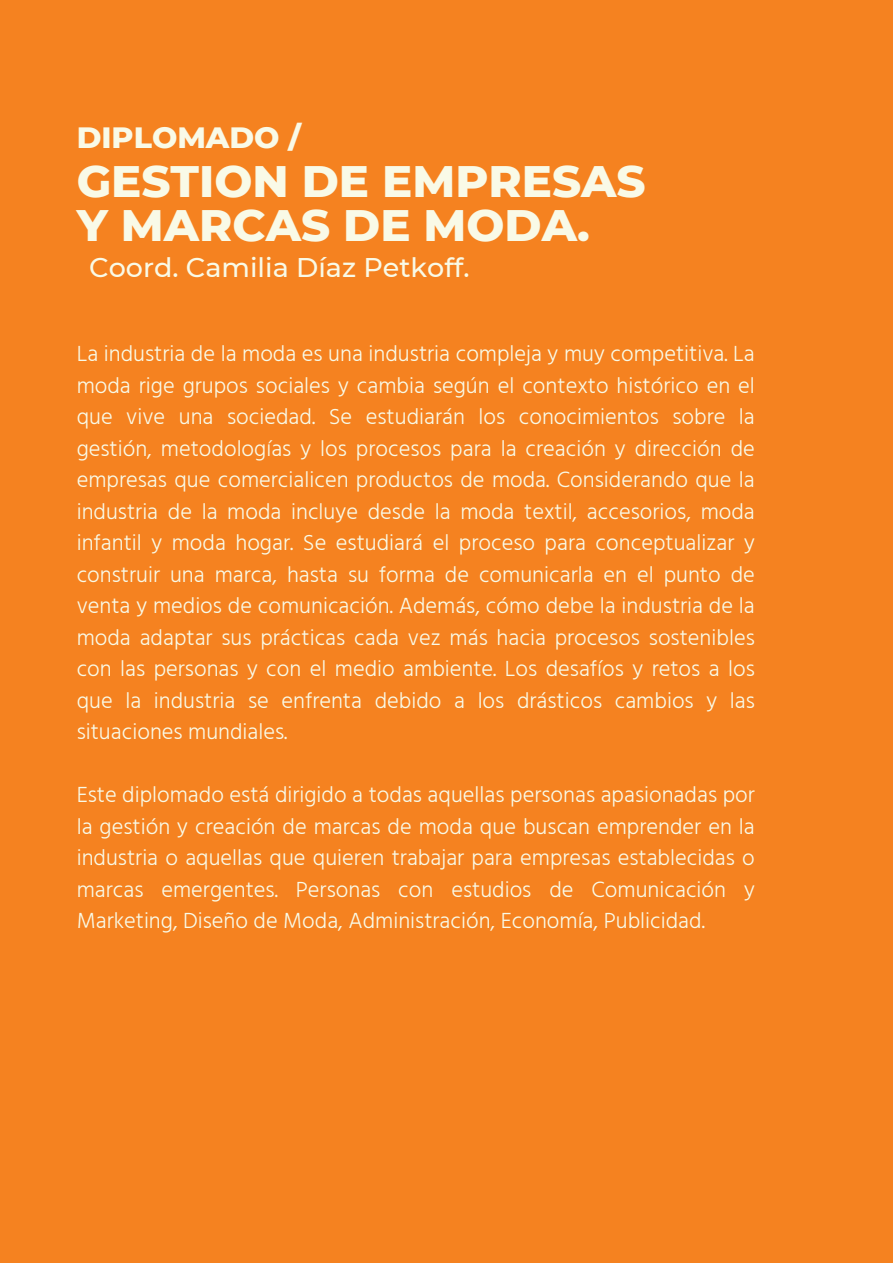
<style>
.page{position:relative;width:893px;height:1264px;background:#fff}
.page>*{position:absolute;margin:0;border:0;box-sizing:border-box;transform-origin:0 0}
.t1{font:800 45px/43.8px "Montserrat";color:#f9fae7}
.t2{font:800 30px "Montserrat";color:#f9fae7}
.t3{font:500 27px "Montserrat";color:#f9fae7}
.t4{font:300 22.5px/31.5px "Hind Madurai";color:#f9fae7;text-align:justify}
</style>
<div class="page">
<div style="left:0;top:0;width:892px;height:1262px;background:#f58220"></div>
<p class="t2" style="left:77px;top:119px;width:226px">DIPLOMADO /</p>
<p class="t1" style="left:77px;top:159px;width:570px">GESTION DE EMPRESAS<br>Y MARCAS DE MODA.</p>
<p class="t3" style="left:89px;top:250px;width:382px">Coord. Camilia Díaz Petkoff.</p>
<p class="t4" style="left:77px;top:339px;width:679px">La industria de la moda es una industria compleja y muy competitiva. La moda rige grupos sociales y cambia según el contexto histórico en el que vive una sociedad. Se estudiarán los conocimientos sobre la gestión, metodologías y los procesos para la creación y dirección de empresas que comercialicen productos de moda. Considerando que la industria de la moda incluye desde la moda textil, accesorios, moda infantil y moda hogar. Se estudiará el proceso para conceptualizar y construir una marca, hasta su forma de comunicarla en el punto de venta y medios de comunicación. Además, cómo debe la industria de la moda adaptar sus prácticas cada vez más hacia procesos sostenibles con las personas y con el medio ambiente. Los desafíos y retos a los que la industria se enfrenta debido a los drásticos cambios y las situaciones mundiales.</p>
<p class="t4" style="left:77px;top:780px;width:679px">Este diplomado está dirigido a todas aquellas personas apasionadas por la gestión y creación de marcas de moda que buscan emprender en la industria o aquellas que quieren trabajar para empresas establecidas o marcas emergentes. Personas con estudios de Comunicación y Marketing, Diseño de Moda, Administración, Economía, Publicidad.</p>
</div>
